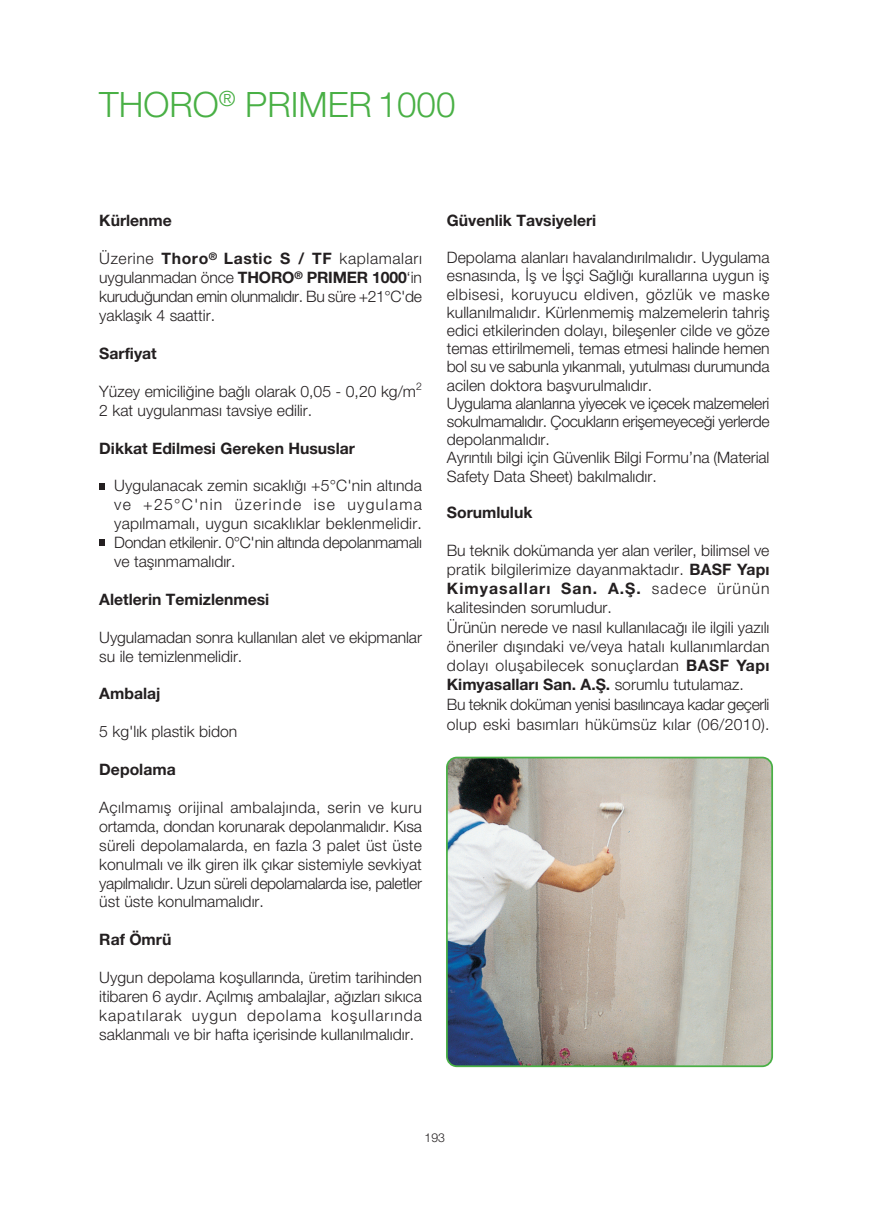
<style>
.page{position:relative;width:869px;height:1216px;background:#fff}
.page>*{position:absolute;margin:0;border:0;box-sizing:border-box;transform-origin:0 0}
.t1{font:300 35px "Helvetica Neue";color:#49b045}
.t2{font:300 15.75px/18.9px "Helvetica Neue";color:#231f20;text-align:justify}
.t3{font:700 15.75px "Helvetica Neue";color:#231f20}
.t4{font:300 12.25px "Helvetica Neue";color:#231f20}
.s1{font-weight:700}
</style>
<div class="page">
<svg style="left:99px;top:483px;width:6px;height:6px"></svg>
<div style="left:99px;top:539px;width:6px;height:7px;background:#231f20"></div>
<img style="left:446px;top:757px;width:325px;height:309px;border-radius:10px">
<div style="left:446px;top:756px;width:326px;height:311px;border:2px solid #49b045;border-radius:10px"></div>
<h1 class="t1" style="left:99px;top:92px;width:357px">THORO<sup>®</sup> PRIMER 1000</h1>
<p class="t3" style="left:99px;top:215px;width:74px">Kürlenme</p>
<p class="t2" style="left:99px;top:250px;width:324px">Üzerine <span class="s1">Thoro</span><sup>®</sup> <span class="s1">Lastic S / TF</span> kaplamalar› uygulanmadan önce <span class="s1">THORO</span><sup>®</sup> <span class="s1">PRIMER 1000</span>‘in kurudu¤undan emin olunmal›d›r. Bu süre +21°C'de yaklafl›k 4 saattir.</p>
<p class="t3" style="left:99px;top:348px;width:59px">Sarfiyat</p>
<p class="t2" style="left:99px;top:383px;width:324px">Yüzey emicili¤ine ba¤l› olarak 0,05 - 0,20 kg/m<sup>2<br></sup>2 kat uygulanmas› tavsiye edilir.</p>
<p class="t3" style="left:99px;top:442px;width:257px">Dikkat Edilmesi Gereken Hususlar</p>
<p class="t2" style="left:114px;top:478px;width:309px">Uygulanacak zemin s›cakl›¤› +5°C'nin alt›nda ve +25°C'nin üzerinde ise uygulama yap›lmamal›, uygun s›cakl›klar beklenmelidir.<br>Dondan etkilenir. 0°C'nin alt›nda depolanmamal› ve tafl›nmamal›d›r.</p>
<p class="t3" style="left:99px;top:593px;width:171px">Aletlerin Temizlenmesi</p>
<p class="t2" style="left:99px;top:629px;width:324px">Uygulamadan sonra kullan›lan alet ve ekipmanlar su ile temizlenmelidir.</p>
<p class="t3" style="left:99px;top:688px;width:63px">Ambalaj</p>
<p class="t2" style="left:99px;top:723px;width:139px">5 kg'l›k plastik bidon</p>
<p class="t3" style="left:99px;top:763px;width:78px">Depolama</p>
<p class="t2" style="left:99px;top:799px;width:324px">Aç›lmam›fl orijinal ambalaj›nda, serin ve kuru ortamda, dondan korunarak depolanmal›d›r. K›sa süreli depolamalarda, en fazla 3 palet üst üste konulmal› ve ilk giren ilk ç›kar sistemiyle sevkiyat yap›lmal›d›r. Uzun süreli depolamalarda ise, paletler üst üste konulmamal›d›r.</p>
<p class="t3" style="left:99px;top:934px;width:74px">Raf Ömrü</p>
<p class="t2" style="left:99px;top:969px;width:324px">Uygun depolama koflullar›nda, üretim tarihinden itibaren 6 ayd›r. Aç›lm›fl ambalajlar, a¤›zlar› s›k›ca kapat›larak uygun depolama koflullar›nda saklanmal› ve bir hafta içerisinde kullan›lmal›d›r.</p>
<p class="t3" style="left:446px;top:215px;width:151px">Güvenlik Tavsiyeleri</p>
<p class="t2" style="left:446px;top:250px;width:324px;line-height:18.2px;text-align:left">Depolama alanlar› havaland›r›lmal›d›r. Uygulama esnas›nda, ‹fl ve ‹flçi Sa¤l›¤› kurallar›na uygun ifl elbisesi, koruyucu eldiven, gözlük ve maske kullan›lmal›d›r. Kürlenmemifl malzemelerin tahrifl edici etkilerinden dolay›, bileflenler cilde ve göze temas ettirilmemeli, temas etmesi halinde hemen bol su ve sabunla y›kanmal›, yutulmas› durumunda acilen doktora baflvurulmal›d›r.<br>Uygulama alanlar›na yiyecek ve içecek malzemeleri sokulmamal›d›r. Çocuklar›n eriflemeyece¤i yerlerde depolanmal›d›r.<br>Ayr›nt›l› bilgi için Güvenlik Bilgi Formu’na (Material Safety Data Sheet) bak›lmal›d›r.</p>
<p class="t3" style="left:446px;top:507px;width:87px">Sorumluluk</p>
<p class="t2" style="left:446px;top:541px;width:324px;line-height:19.4px;text-align:left">Bu teknik dokümanda yer alan veriler, bilimsel ve pratik bilgilerimize dayanmaktad›r. <span class="s1">BASF Yap› Kimyasallar› San. A.fi.</span> sadece ürünün kalitesinden sorumludur.<br>Ürünün nerede ve nas›l kullan›laca¤› ile ilgili yaz›l› öneriler d›fl›ndaki ve/veya hatal› kullan›mlardan dolay› oluflabilecek sonuçlardan <span class="s1">BASF Yap› Kimyasallar› San. A.fi.</span> sorumlu tutulamaz.<br>Bu teknik doküman yenisi bas›l›ncaya kadar geçerli olup eski bas›mlar› hükümsüz k›lar (06/2010).</p>
<p class="t4" style="left:424px;top:1133px;width:22px">193</p>
</div>
